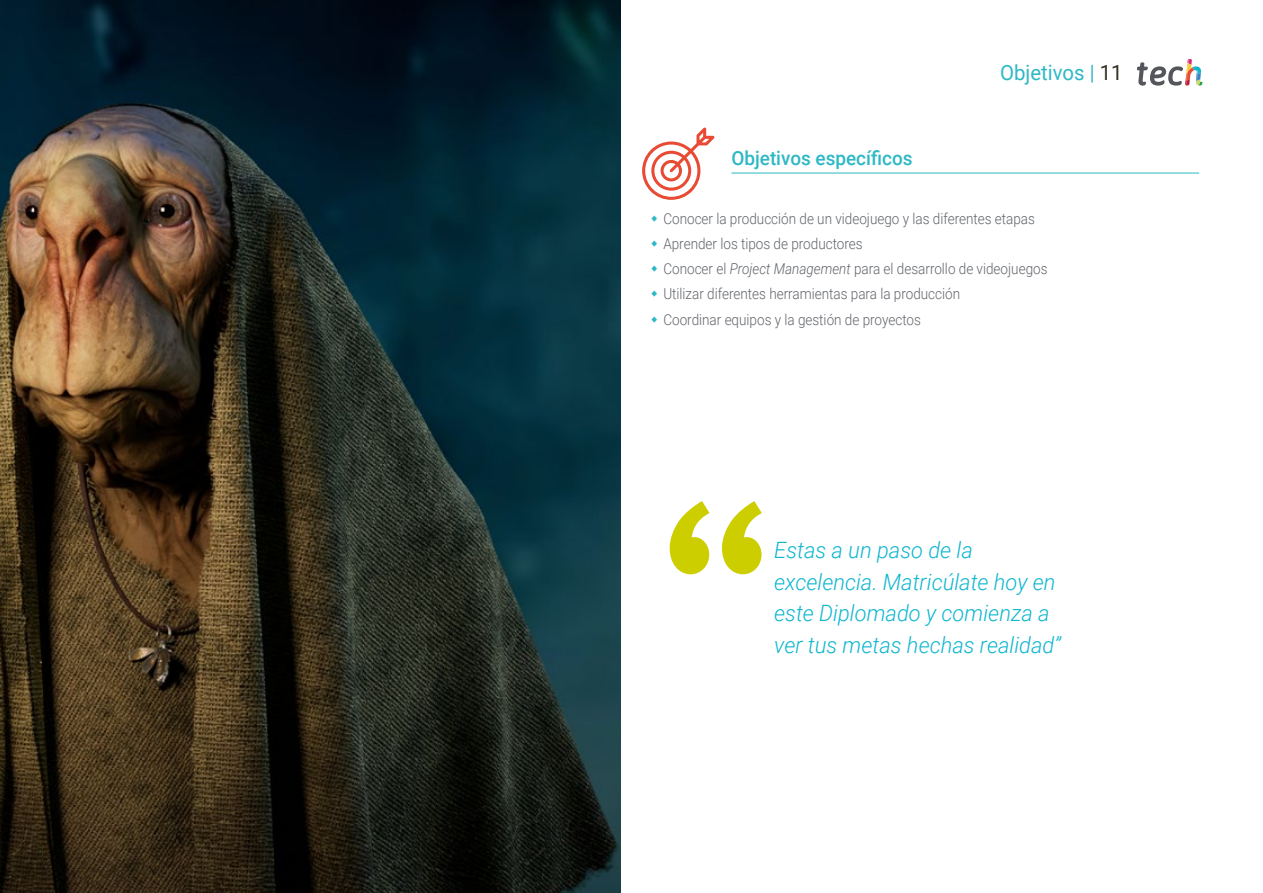
<style>
.page{position:relative;width:1263px;height:893px;background:#fff}
.page>*{position:absolute;margin:0;border:0;box-sizing:border-box;transform-origin:0 0}
.t1{font:italic 300 22.5px/31.5px "Roboto";color:#0fb6cf}
.t2{font:21px "Roboto";color:#2db8c5}
.t3{font:500 19.5px "Roboto";color:#2db8c5}
.t4{font:300 15px/25.2px "Roboto";color:#61646a;scale:.9 1}
.s1{color:#312e20}
.s2{font-style:italic}
</style>
<div class="page">
<hr style="left:731px;top:173px;width:468px;height:1px;background:#2db8c5">
<svg style="left:642px;top:127px;width:72px;height:73px"></svg>
<img style="left:0;top:0;width:621px;height:893px">
<svg style="left:1137px;top:59px;width:65px;height:27px"></svg>
<svg style="left:670px;top:501px;width:92px;height:73px"></svg>
<h3 class="t3" style="left:731px;top:144px;width:183px">Objetivos específicos</h3>
<h2 class="t2" style="left:1000px;top:57px;width:124px">Objetivos | <span class="s1">11</span></h2>
<p class="t4" style="left:663px;top:205px;width:428px">Conocer la producción de un videojuego y las diferentes etapas Aprender los tipos de productores<br>Conocer el <span class="s2">Project Management</span> para el desarrollo de videojuegos Utilizar diferentes herramientas para la producción<br>Coordinar equipos y la gestión de proyectos</p>
<h1 class="t1" style="left:774px;top:534px;width:288px">Estas a un paso de la excelencia. Matricúlate hoy en este Diplomado y comienza a ver tus metas hechas realidad”</h1>
</div>
